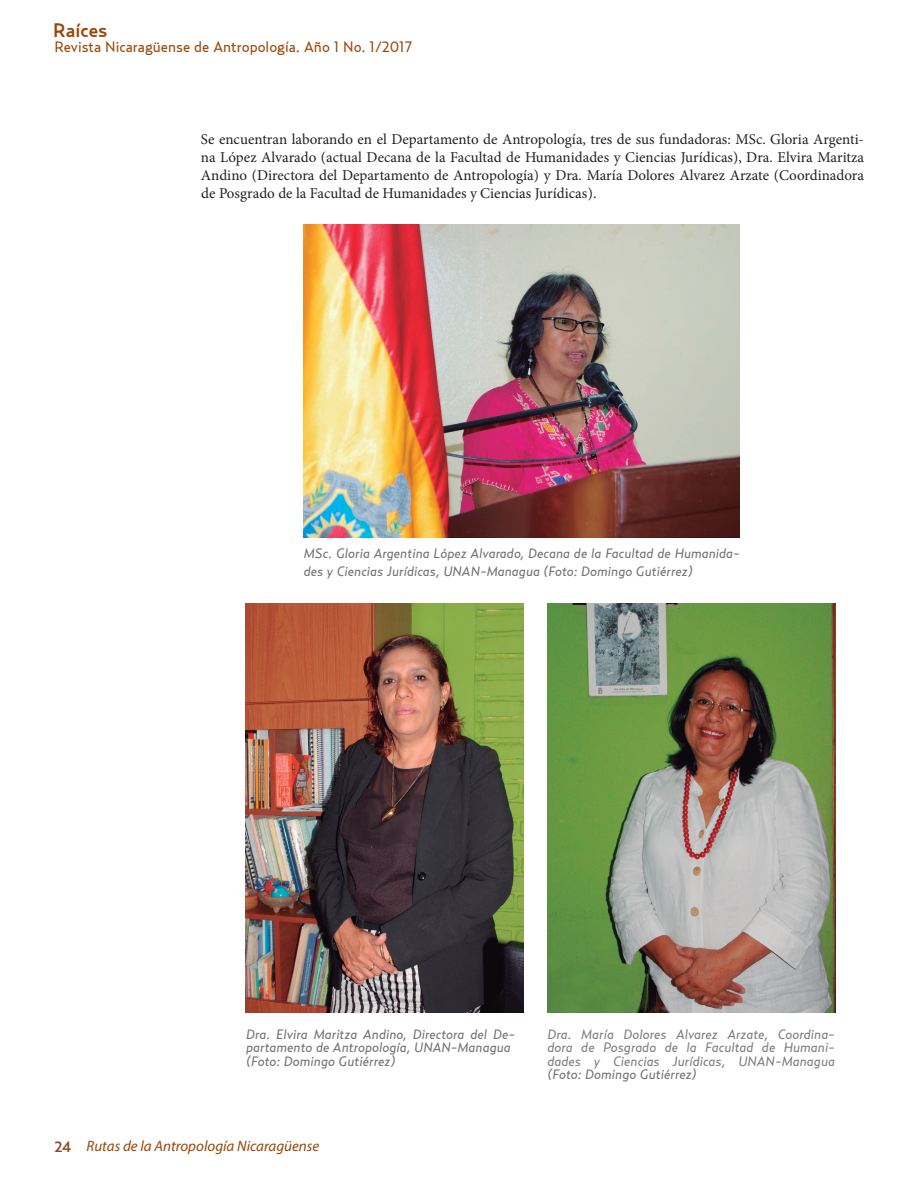
<style>
.page{position:relative;width:918px;height:1188px;background:#fff}
.page>*{position:absolute;margin:0;border:0;box-sizing:border-box;transform-origin:0 0}
.t1{font:500 19.5px "Relay";color:#9a4606}
.t2{font:15px/18px "Minion Pro";color:#231f20;text-align:justify}
.t3{font:15px "Relay";color:#9a4606}
.t4{font:italic 15px "Myriad Pro";color:#9a4606}
.t5{font:500 15px "Relay";color:#8d4820}
.t6{font:italic 13.5px/13.5px "Relay";color:#6f7073}
.t7{font:italic 13.5px/13.5px "Relay";color:#7a7c7f;text-align:justify}
</style>
<div class="page">
<img style="left:548px;top:604px;width:287px;height:409px">
<img style="left:245px;top:604px;width:279px;height:409px">
<img style="left:304px;top:224px;width:436px;height:314px">
<h1 class="t1" style="left:53px;top:19px;width:56px">Raíces</h1>
<p class="t3" style="left:54px;top:38px;width:359px">Revista Nicaragüense de Antropología. Año 1 No. 1/2017</p>
<p class="t2" style="left:201px;top:130px;width:665px">Se encuentran laborando en el Departamento de Antropología, tres de sus fundadoras: MSc. Gloria Argenti&shy;na López Alvarado (actual Decana de la Facultad de Humanidades y Ciencias Jurídicas), Dra. Elvira Maritza Andino (Directora del Departamento de Antropología) y Dra. María Dolores Alvarez Arzate (Coordinadora de Posgrado de la Facultad de Humanidades y Ciencias Jurídicas).</p>
<p class="t6" style="left:304px;top:544px;width:438px;line-height:18px">MSc. Gloria Argentina López Alvarado, Decana de la Facultad de Humanida&shy;des y Ciencias Jurídicas, UNAN-Managua (Foto: Domingo Gutiérrez)</p>
<p class="t6" style="left:246px;top:1027px;width:270px">Dra. Elvira Maritza Andino, Directora del De&shy;partamento de Antropología, UNAN-Managua (Foto: Domingo Gutiérrez)</p>
<p class="t5" style="left:55px;top:1138px;width:18px">24</p>
<p class="t4" style="left:87px;top:1137px;width:234px">Rutas de la Antropología Nicaragüense</p>
<p class="t7" style="left:548px;top:1027px;width:289px">Dra. María Dolores Alvarez Arzate, Coordina&shy;dora de Posgrado de la Facultad de Humani&shy;dades y Ciencias Jurídicas, UNAN-Managua</p>
<p class="t6" style="left:548px;top:1068px;width:151px">(Foto: Domingo Gutiérrez)</p>
</div>
